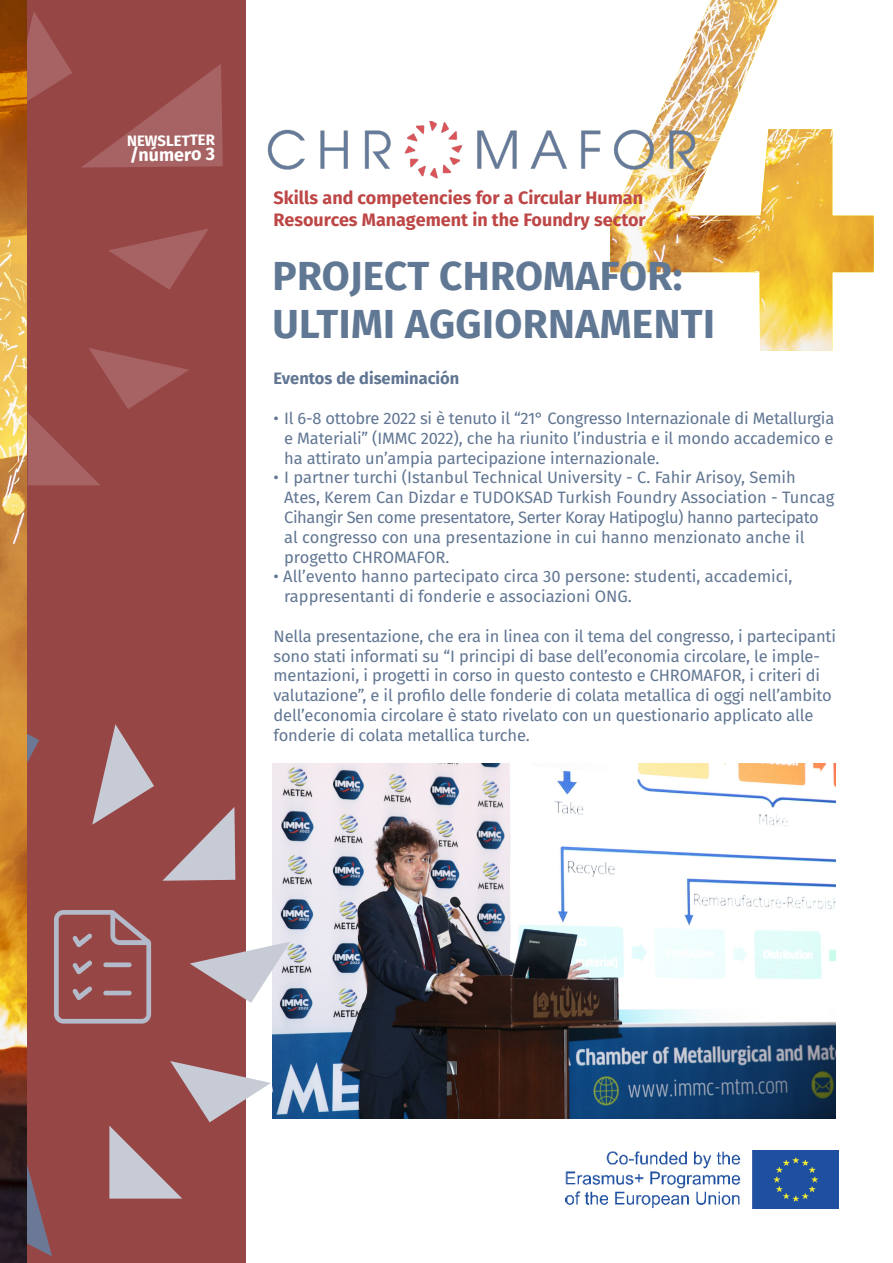
<style>
.page{position:relative;width:893px;height:1263px;background:#fff}
.page>*{position:absolute;margin:0;border:0;box-sizing:border-box;transform-origin:0 0}
.t1{font:700 40.5px "Fira Sans";letter-spacing:.01em;color:#617894}
.t2{font:700 18px/21.6px "Fira Sans";color:#bd4746}
.t3{font:700 18px "Fira Sans";color:#fff}
.t4{font:16.5px/19.8px "Fira Sans";letter-spacing:-.01em;color:#617693}
.t5{font:700 16.5px "Fira Sans";color:#617693}
.t6{font:700 15px "Fira Sans";color:#fff}
</style>
<div class="page">
<img style="left:272px;top:763px;width:564px;height:355px">
<div style="left:0;top:0;width:245px;height:1263px;background:#974646"></div>
<img style="left:566px;top:1150px;width:273px;height:59px">
<svg style="left:27px;top:1165px;width:25px;height:91px"></svg>
<svg style="left:109px;top:1061px;width:162px;height:137px"></svg>
<svg style="left:162px;top:807px;width:73px;height:74px"></svg>
<svg style="left:92px;top:724px;width:62px;height:101px"></svg>
<svg style="left:27px;top:734px;width:12px;height:29px"></svg>
<svg style="left:28px;top:348px;width:161px;height:137px"></svg>
<svg style="left:109px;top:229px;width:99px;height:61px"></svg>
<svg style="left:81px;top:64px;width:142px;height:104px"></svg>
<svg style="left:27px;top:12px;width:45px;height:89px"></svg>
<svg style="left:54px;top:910px;width:97px;height:113px"></svg>
<hr style="left:103px;top:991px;width:29px;height:4px;background:#b3bbca;border-radius:2px">
<div style="left:103px;top:962px;width:29px;height:5px;background:#b3bbca;border-radius:2px"></div>
<img style="left:0;top:0;width:27px;height:1263px">
<svg style="left:190px;top:941px;width:100px;height:62px"></svg>
<img style="left:610px;top:0;width:264px;height:351px">
<img style="left:267px;top:121px;width:428px;height:57px">
<p class="t6" style="left:127px;top:129px;width:89px;rotate:-1deg">NEWSLETTER</p>
<p class="t3" style="left:130px;top:139px;width:87px">/número 3</p>
<p class="t2" style="left:274px;top:186px;width:374px">Skills and competencies for a Circular Human<br>Resources Management in the Foundry sector</p>
<p class="t1" style="left:272px;top:241px;width:412px">PROJECT CHROMAFOR:</p>
<p class="t1" style="left:272px;top:290px;width:444px">ULTIMI AGGIORNAMENTI</p>
<p class="t5" style="left:274px;top:365px;width:187px">Eventos de diseminación</p>
<p class="t4" style="left:284px;top:408px;width:552px;text-align:justify;text-indent:-11px">• Il 6-8 ottobre 2022 si è tenuto il “21° Congresso Internazionale di Metallurgia e Materiali” (IMMC 2022), che ha riunito l’industria e il mondo accademico e ha attirato un’ampia partecipazione internazionale.</p>
<p class="t4" style="left:284px;top:467px;width:552px;text-indent:-11px">• I partner turchi (Istanbul Technical University - C. Fahir Arisoy, Semih<br>Ates, Kerem Can Dizdar e TUDOKSAD Turkish Foundry Association - Tuncag<br>Cihangir Sen come presentatore, Serter Koray Hatipoglu) hanno partecipato</p>
<p class="t4" style="left:284px;top:527px;width:522px">al congresso con una presentazione in cui hanno menzionato anche il progetto CHROMAFOR.</p>
<p class="t4" style="left:274px;top:566px;width:520px">• All’evento hanno partecipato circa 30 persone: studenti, accademici,</p>
<p class="t4" style="left:284px;top:586px;width:349px">rappresentanti di fonderie e associazioni ONG.</p>
<p class="t4" style="left:274px;top:626px;width:564px">Nella presentazione, che era in linea con il tema del congresso, i partecipanti sono stati informati su “I principi di base dell’economia circolare, le imple&shy;mentazioni, i progetti in corso in questo contesto e CHROMAFOR, i criteri di valutazione”, e il profilo delle fonderie di colata metallica di oggi nell’ambito dell’economia circolare è stato rivelato con un questionario applicato alle fonderie di colata metallica turche.</p>
</div>
